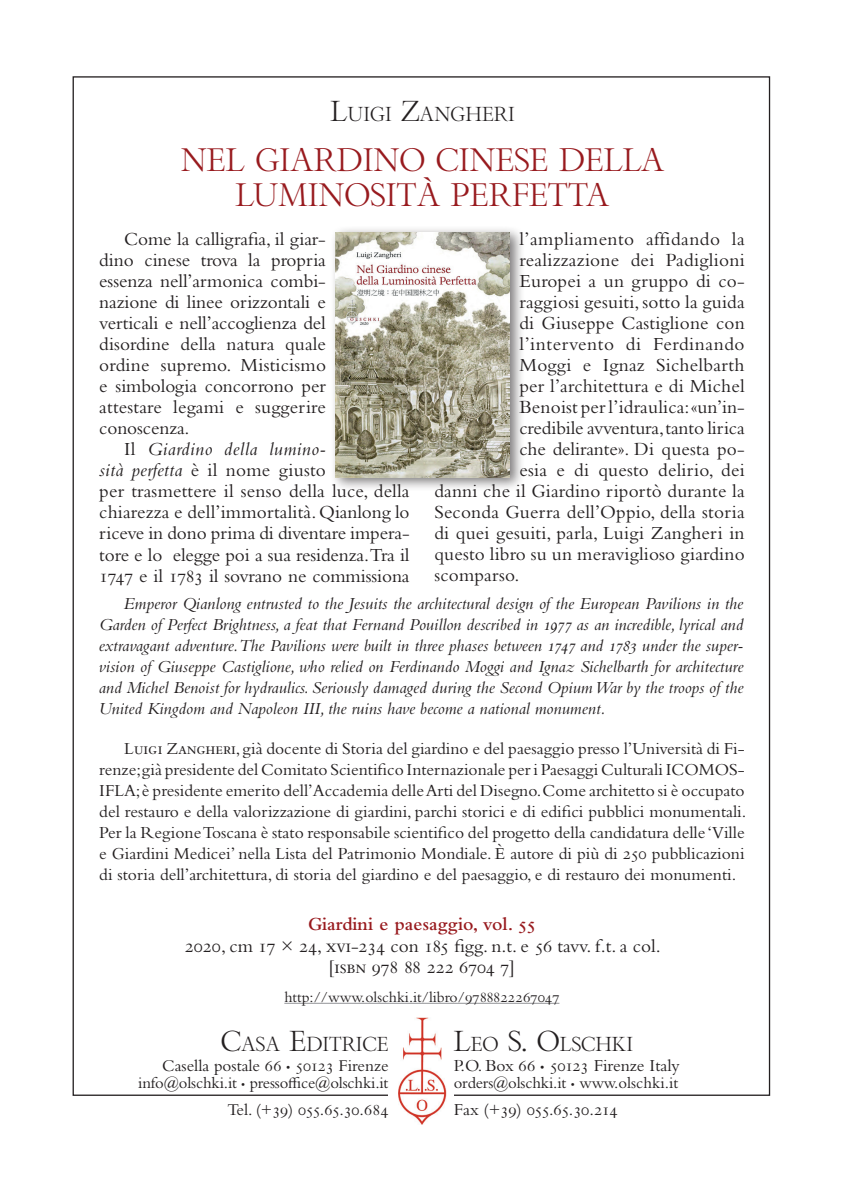
<style>
.page{position:relative;width:844px;height:1191px;background:#fff}
.page>*{position:absolute;margin:0;border:0;box-sizing:border-box;transform-origin:0 0}
.t1{font:31.5px/35px "Bembo Titling MT Std";color:#981a1e;text-align:center}
.t2{font:19.6px "Bembo Titling MT Std";color:#231f20}
.t3{font:19.25px/21px "Bembo Std";letter-spacing:.01em;color:#231f20;text-align:justify}
.t4{font:600 19.25px "Bembo Std";color:#981a1e}
.t5{font:19.25px "Bembo Std";letter-spacing:.03em;color:#231f20}
.t6{font:17.5px/21px "Bembo Std";color:#231f20;text-align:justify}
.t7{font:italic 17.5px/21px "Bembo Std";color:#231f20;text-align:justify}
.t8{font:17.5px "Bembo Std";letter-spacing:-.02em;color:#231f20}
.t9{font:17.15px "Bembo Std";color:#231f20}
.t10{font:17.15px "Bembo Std";letter-spacing:-.02em;color:#231f20}
.t11{font:16.62px "Bembo Std";letter-spacing:-.01em;color:#231f20}
.t12{font:15.75px "Bembo Std";color:#231f20}
.s1{font-size:28px}
.s2{font-style:italic}
.s3{font-size:11.9px}
.s4{font-size:11.38px}
.s5{font-size:12.25px}
</style>
<div class="page">
<img style="left:398px;top:1017px;width:48px;height:107px">
<hr style="left:284px;top:1003px;width:275px;height:1px;background:#939598">
<div style="left:330px;top:225px;width:195px;height:266px;background:#231f20;opacity:.6"></div>
<img style="left:336px;top:233px;width:173px;height:244px">
<p class="t2" style="left:330px;top:102px;width:186px"><span class="s1">L</span>UIGI <span class="s1">Z</span>ANGHERI</p>
<h1 class="t1" style="left:181px;top:142px;width:485px">NEL GIARDINO CINESE DELLA<br>LUMINOSITÀ PERFETTA</h1>
<p class="t3" style="left:99px;top:228px;width:228px;text-indent:25px">Come la calligrafia, il giar&shy;dino cinese trova la propria essenza nell’armonica combi&shy;nazione di linee orizzontali e verticali e nell’accoglienza del disordine della natura quale ordine supremo. Misticismo e simbologia concorrono per attestare legami e suggerire conoscenza.</p>
<p class="t3" style="left:99px;top:438px;width:312px;text-align:left;text-indent:25px">Il <span class="s2">Giardino della lumino-<br>sità perfetta</span> è il nome giusto<br>per trasmettere il senso della luce, della chiarezza e dell’immortalità. Qianlong lo riceve in dono prima di diventare impera&shy;tore e lo elegge poi a sua residenza.Tra il 1747 e il 1783 il sovrano ne commissiona</p>
<p class="t3" style="left:519px;top:228px;width:227px">l’ampliamento affidando la</p>
<p class="t3" style="left:519px;top:249px;width:227px">realizzazione dei Padiglioni</p>
<p class="t3" style="left:519px;top:270px;width:226px">Europei a un gruppo di co-</p>
<p class="t3" style="left:519px;top:291px;width:227px">raggiosi gesuiti, sotto la guida</p>
<p class="t3" style="left:519px;top:312px;width:227px">di Giuseppe Castiglione con</p>
<p class="t5" style="left:519px;top:333px;width:226px">l’intervento di Ferdinando</p>
<p class="t3" style="left:519px;top:354px;width:226px">Moggi e Ignaz Sichelbarth</p>
<p class="t3" style="left:519px;top:375px;width:227px">per l’architettura e di Michel</p>
<p class="t3" style="left:519px;top:396px;width:227px">Benoist per l’idraulica: «un’in-</p>
<p class="t3" style="left:519px;top:417px;width:227px">credibile avventura, tanto lirica</p>
<p class="t3" style="left:519px;top:438px;width:227px">che delirante». Di questa po-</p>
<p class="t3" style="left:519px;top:459px;width:226px">esia e di questo delirio, dei</p>
<p class="t3" style="left:434px;top:480px;width:312px">danni che il Giardino riportò durante la</p>
<p class="t3" style="left:434px;top:501px;width:312px">Seconda Guerra dell’Oppio, della storia</p>
<p class="t3" style="left:434px;top:522px;width:312px">di quei gesuiti, parla, Luigi Zangheri in</p>
<p class="t3" style="left:434px;top:543px;width:312px">questo libro su un meraviglioso giardino</p>
<p class="t3" style="left:434px;top:564px;width:86px">scomparso.</p>
<p class="t7" style="left:99px;top:593px;width:646px;text-indent:25px">Emperor Qianlong entrusted to the Jesuits the architectural design of the European Pavilions in the Garden of Perfect Brightness, a feat that Fernand Pouillon described in 1977 as an incredible, lyrical and extravagant adventure. The Pavilions were built in three phases between 1747 and 1783 under the super&shy;vision of Giuseppe Castiglione, who relied on Ferdinando Moggi and Ignaz Sichelbarth for architecture and Michel Benoist for hydraulics. Seriously damaged during the Second Opium War by the troops of the United Kingdom and Napoleon III, the ruins have become a national monument.</p>
<p class="t6" style="left:99px;top:737px;width:648px;text-indent:25px">Luigi Zangheri, già docente di Storia del giardino e del paesaggio presso l’Università di Fi&shy;renze;già presidente del Comitato Scientifico Internazionale per i Paesaggi Culturali ICOMOS-IFLA; è presidente emerito dell’Accademia delle Arti del Disegno. Come architetto si è occupato del restauro e della valorizzazione di giardini, parchi storici e di edifici pubblici monumentali.<br>Per la Regione Toscana è stato responsabile scientifico del progetto della candidatura delle ‘Ville e Giardini Medicei’ nella Lista del Patrimonio Mondiale. È autore di più di 250 pubblicazioni di storia dell’architettura, di storia del giardino e del paesaggio, e di restauro dei monumenti.</p>
<p class="t4" style="left:308px;top:913px;width:229px">Giardini e paesaggio, vol. 55</p>
<p class="t3" style="left:185px;top:934px;width:477px;text-align:center">2020, cm 17 × 24, xvi-234 con 185 figg. n.t. e 56 tavv. f.t. a col. [isbn 978 88 222 6704 7]</p>
<p class="t12" style="left:284px;top:987px;width:276px">http://www.olschki.it/libro/9788822267047</p>
<p class="t2" style="left:221px;top:1031px;width:169px"><span class="s1">C</span>ASA <span class="s1">E</span>DITRICE</p>
<p class="t9" style="left:162px;top:1055px;width:228px">Casella postale 66 <span class="s3">•</span> 50123 Firenze</p>
<p class="t11" style="left:138px;top:1073px;width:251px">info@olschki.it <span class="s4">•</span> pressoffice@olschki.it</p>
<p class="t10" style="left:227px;top:1099px;width:162px">Tel. (+39) 055.65.30.684</p>
<p class="t2" style="left:453px;top:1031px;width:181px"><span class="s1">L</span>EO <span class="s1">S. O</span>LSCHKI</p>
<p class="t6" style="left:453px;top:1054px;width:227px">P.O. Box 66 <span class="s5">•</span> 50123 Firenze Italy</p>
<p class="t11" style="left:453px;top:1073px;width:226px">orders@olschki.it <span class="s4">•</span> www.olschki.it</p>
<p class="t8" style="left:453px;top:1098px;width:165px">Fax (+39) 055.65.30.214</p>
</div>
